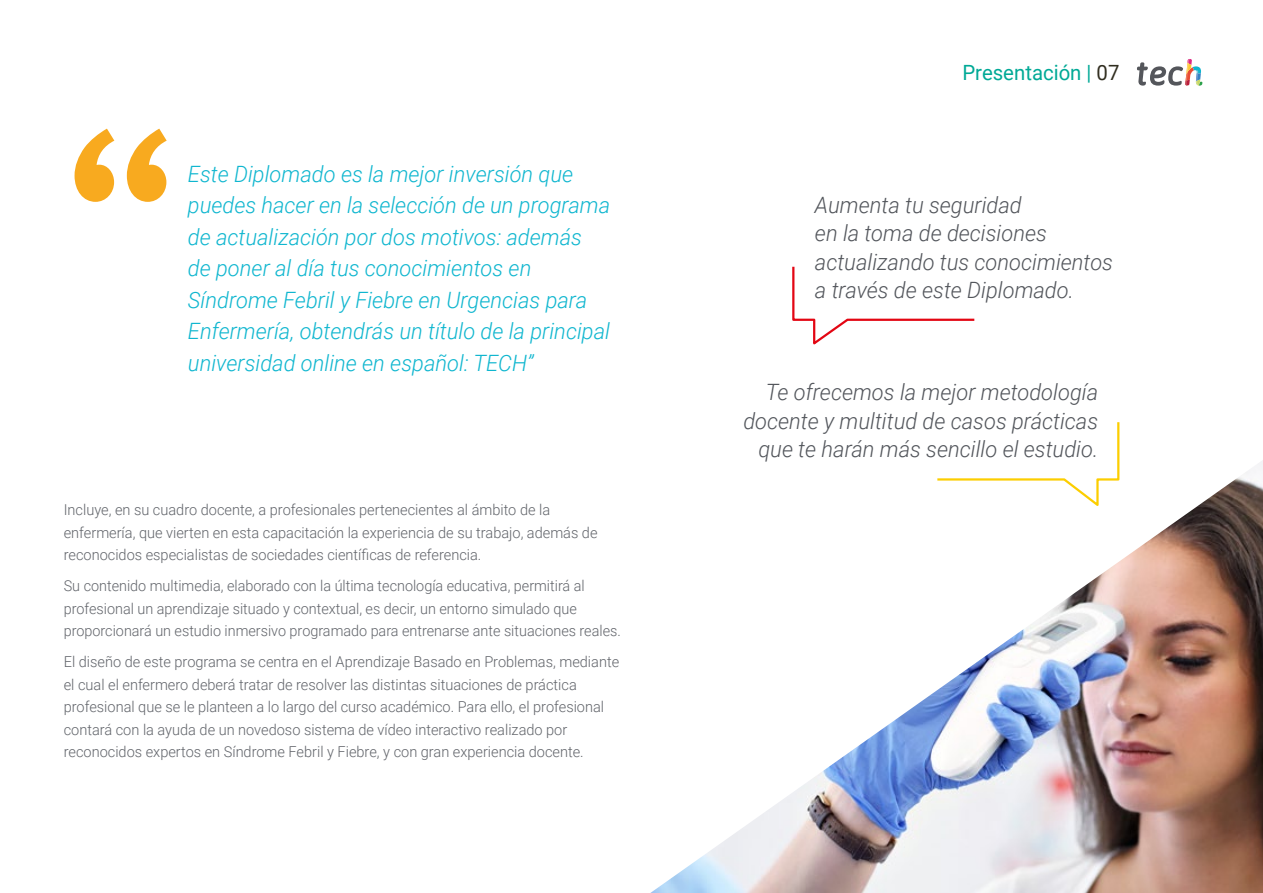
<style>
.page{position:relative;width:1263px;height:893px;background:#fff}
.page>*{position:absolute;margin:0;border:0;box-sizing:border-box;transform-origin:0 0}
.t1{font:italic 300 22.5px/31.5px "Roboto";color:#0fb6cf}
.t2{font:italic 300 22.5px/28.5px "Roboto";color:#52555b;text-align:right}
.t3{font:21px "Roboto";color:#00a996}
.t4{font:300 15px/22.5px "Roboto";color:#61646a}
.t5{font:300 15px/22.5px "Roboto";color:#61646a;scale:.96 1}
.s1{color:#312e20}
</style>
<div class="page">
<svg style="left:75px;top:129px;width:92px;height:73px"></svg>
<svg style="left:1117px;top:422px;width:3px;height:38px"></svg>
<svg style="left:792px;top:266px;width:183px;height:79px"></svg>
<img style="left:650px;top:460px;width:613px;height:433px">
<svg style="left:1137px;top:59px;width:65px;height:27px"></svg>
<p class="t1" style="left:188px;top:157px;width:424px">Este Diplomado es la mejor inversión que puedes hacer en la selección de un programa de actualización por dos motivos: además de poner al día tus conocimientos en Síndrome Febril y Fiebre en Urgencias para Enfermería, obtendrás un título de la principal universidad online en español: TECH”</p>
<p class="t4" style="left:64px;top:498px;width:535px">Incluye, en su cuadro docente, a profesionales pertenecientes al ámbito de la enfermería, que vierten en esta capacitación la experiencia de su trabajo, además de reconocidos especialistas de sociedades científicas de referencia.</p>
<p class="t5" style="left:64px;top:574px;width:582px">Su contenido multimedia, elaborado con la última tecnología educativa, permitirá al profesional un aprendizaje situado y contextual, es decir, un entorno simulado que proporcionará un estudio inmersivo programado para entrenarse ante situaciones reales.</p>
<p class="t4" style="left:64px;top:650px;width:557px">El diseño de este programa se centra en el Aprendizaje Basado en Problemas, mediante el cual el enfermero deberá tratar de resolver las distintas situaciones de práctica profesional que se le planteen a lo largo del curso académico. Para ello, el profesional contará con la ayuda de un novedoso sistema de vídeo interactivo realizado por reconocidos expertos en Síndrome Febril y Fiebre, y con gran experiencia docente.</p>
<h2 class="t3" style="left:962px;top:57px;width:159px">Presentación | <span class="s1">07</span></h2>
<h1 class="t2" style="left:815px;top:190px;width:300px;text-align:left">Aumenta tu seguridad<br>en la toma de decisiones actualizando tus conocimientos a través de este Diplomado.</h1>
<h1 class="t2" style="left:743px;top:377px;width:356px">Te ofrecemos la mejor metodología docente y multitud de casos prácticas que te harán más sencillo el estudio.</h1>
</div>
